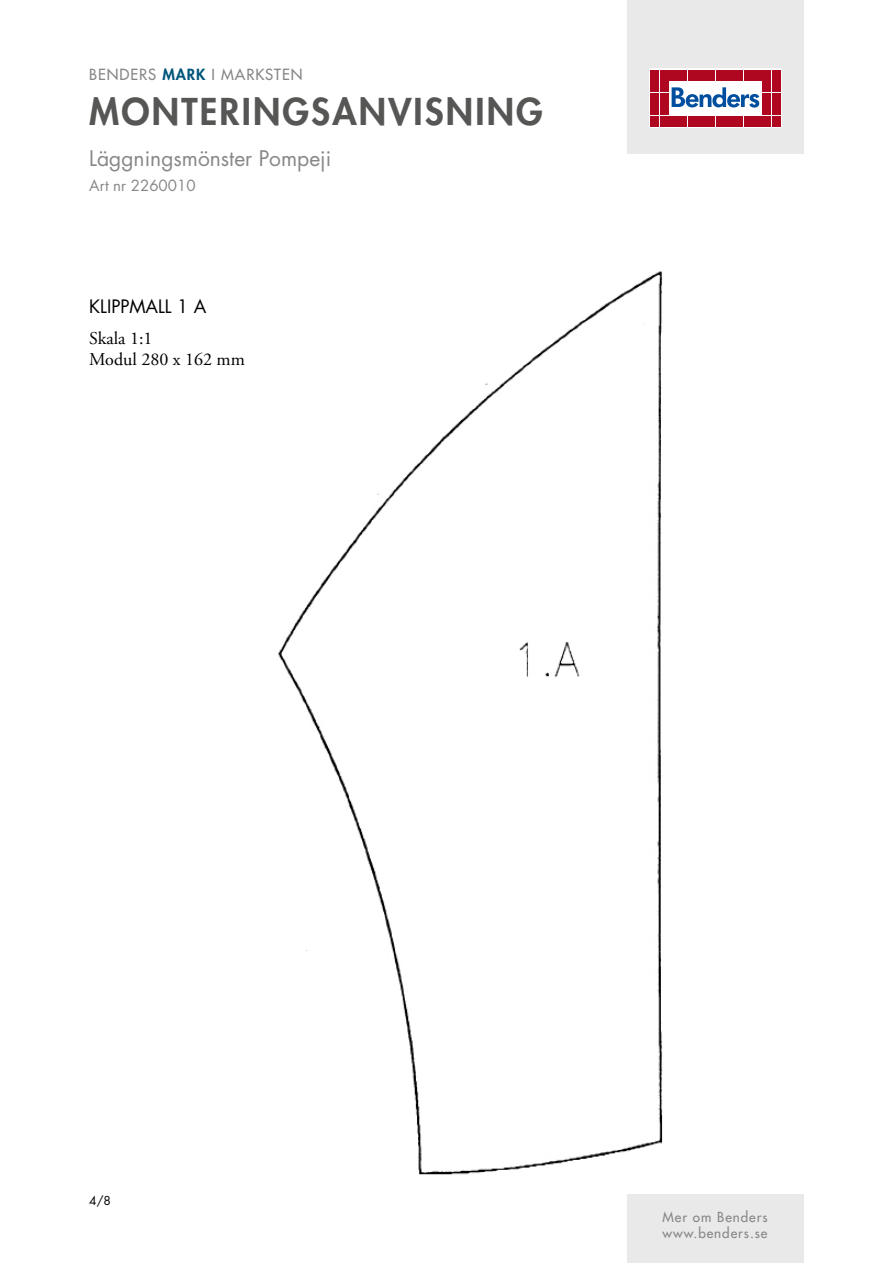
<style>
.page{position:relative;width:893px;height:1263px;background:#fff}
.page>*{position:absolute;margin:0;border:0;box-sizing:border-box;transform-origin:0 0}
.t1{font:800 36px "Futura Std";letter-spacing:.06em;color:#565655}
.t2{font:21px "Futura Std";color:#868786}
.t3{font:18px/21.6px "Adobe Garamond Pro";color:#000}
.t4{font:18px "Futura Std";color:#000}
.t5{font:500 15px "Futura Std";letter-spacing:.06em;color:#868786}
.t6{font:15px "Futura Std";color:#868786}
.t7{font:500 13.5px/16.2px "Futura Std";letter-spacing:.07em;color:#868786}
.t8{font:12px "Futura Std";color:#000}
.s1{font-weight:800;color:#00567b}
</style>
<div class="page">
<div style="left:627px;top:0;width:177px;height:153px;background:#e9e9e9"></div>
<svg style="left:649px;top:69px;width:132px;height:59px;background:#eac2c8"></svg>
<div style="left:651px;top:70px;width:8px;height:10px;background:#ae071f"></div>
<div style="left:660px;top:70px;width:8px;height:10px;background:#ae071f"></div>
<div style="left:651px;top:81px;width:8px;height:11px;background:#ae071f"></div>
<div style="left:660px;top:81px;width:8px;height:11px;background:#ae071f"></div>
<div style="left:651px;top:93px;width:8px;height:10px;background:#ae071f"></div>
<div style="left:660px;top:93px;width:8px;height:10px;background:#ae071f"></div>
<div style="left:651px;top:104px;width:8px;height:11px;background:#ae071f"></div>
<div style="left:660px;top:104px;width:8px;height:11px;background:#ae071f"></div>
<div style="left:651px;top:116px;width:8px;height:10px;background:#ae071f"></div>
<div style="left:660px;top:116px;width:8px;height:10px;background:#ae071f"></div>
<div style="left:669px;top:70px;width:8px;height:10px;background:#ae071f"></div>
<div style="left:679px;top:70px;width:8px;height:10px;background:#ae071f"></div>
<div style="left:688px;top:70px;width:8px;height:10px;background:#ae071f"></div>
<div style="left:697px;top:70px;width:9px;height:10px;background:#ae071f"></div>
<div style="left:707px;top:70px;width:8px;height:10px;background:#ae071f"></div>
<div style="left:716px;top:70px;width:8px;height:10px;background:#ae071f"></div>
<div style="left:725px;top:70px;width:9px;height:10px;background:#ae071f"></div>
<div style="left:735px;top:70px;width:8px;height:10px;background:#ae071f"></div>
<div style="left:744px;top:70px;width:8px;height:10px;background:#ae071f"></div>
<div style="left:753px;top:70px;width:9px;height:10px;background:#ae071f"></div>
<div style="left:669px;top:116px;width:8px;height:10px;background:#ae071f"></div>
<div style="left:679px;top:116px;width:8px;height:10px;background:#ae071f"></div>
<div style="left:688px;top:116px;width:8px;height:10px;background:#ae071f"></div>
<div style="left:697px;top:116px;width:9px;height:10px;background:#ae071f"></div>
<div style="left:707px;top:116px;width:8px;height:10px;background:#ae071f"></div>
<div style="left:716px;top:116px;width:8px;height:10px;background:#ae071f"></div>
<div style="left:725px;top:116px;width:9px;height:10px;background:#ae071f"></div>
<div style="left:735px;top:116px;width:8px;height:10px;background:#ae071f"></div>
<div style="left:744px;top:116px;width:8px;height:10px;background:#ae071f"></div>
<div style="left:753px;top:116px;width:9px;height:10px;background:#ae071f"></div>
<div style="left:763px;top:70px;width:8px;height:10px;background:#ae071f"></div>
<div style="left:772px;top:70px;width:8px;height:10px;background:#ae071f"></div>
<div style="left:763px;top:81px;width:8px;height:11px;background:#ae071f"></div>
<div style="left:772px;top:81px;width:8px;height:11px;background:#ae071f"></div>
<div style="left:763px;top:93px;width:8px;height:10px;background:#ae071f"></div>
<div style="left:772px;top:93px;width:8px;height:10px;background:#ae071f"></div>
<div style="left:763px;top:104px;width:8px;height:11px;background:#ae071f"></div>
<div style="left:772px;top:104px;width:8px;height:11px;background:#ae071f"></div>
<div style="left:763px;top:116px;width:8px;height:10px;background:#ae071f"></div>
<div style="left:772px;top:116px;width:8px;height:10px;background:#ae071f"></div>
<svg style="left:672px;top:87px;width:87px;height:21px;background:#8fb1d4"></svg>
<div style="left:627px;top:1195px;width:177px;height:68px;background:#e9e9e9"></div>
<img style="left:278px;top:271px;width:385px;height:904px">
<p class="t5" style="left:89px;top:65px;width:215px">BENDERS <span class="s1">MARK</span> I MARKSTEN</p>
<h1 class="t1" style="left:89px;top:89px;width:455px">MONTERINGSANVISNING</h1>
<h2 class="t2" style="left:89px;top:145px;width:243px">Läggningsmönster Pompeji</h2>
<p class="t6" style="left:89px;top:176px;width:108px">Art nr 2260010</p>
<h3 class="t4" style="left:89px;top:294px;width:119px">KLIPPMALL 1 A</h3>
<h3 class="t3" style="left:89px;top:328px;width:157px">Skala 1:1<br>Modul 280 x 162 mm</h3>
<p class="t8" style="left:89px;top:1193px;width:23px">4/8</p>
<p class="t7" style="left:662px;top:1209px;width:107px">Mer om Benders www.benders.se</p>
</div>
